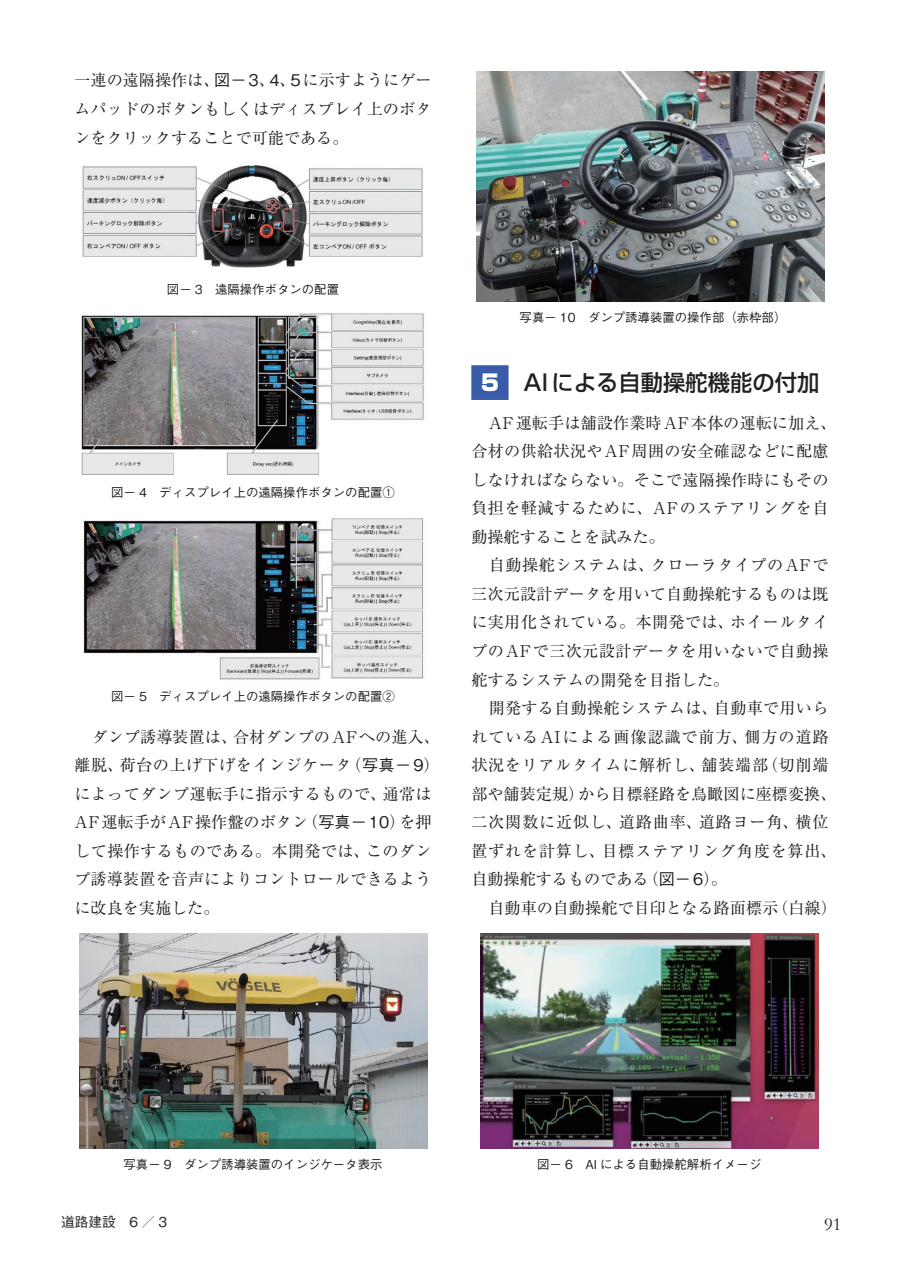
<style>
.page{position:relative;width:903px;height:1275px;background:#fff}
.page>*{position:absolute;margin:0;border:0;box-sizing:border-box;transform-origin:0 0}
.ノーマル{font:500 22.4px "Shin Go Pro";color:#231f20}
.t1{font:18.55px "Garamond";color:#231f20}
.ノーマル-2{font:16.1px/28.5px "Ryumin Pro";letter-spacing:.015em;color:#231f20;text-align:justify}
.ノーマル-3{font:16.1px/28.5px "Ryumin Pro";letter-spacing:.04em;color:#231f20}
.t2{font:500 13.65px "Gothic BBB Pro";color:#231f20}
.ノーマル-4{font:500 12.42px "Gothic BBB Pro";color:#231f20}
.s1{font-family:"Gothic BBB Pro";font-weight:500}
.s2{font-weight:900;color:#fff}
</style>
<div class="page">
<div style="left:471px;top:365px;width:37px;height:35px;background:#385caa"></div>
<img style="left:82px;top:165px;width:341px;height:103px">
<img style="left:81px;top:313px;width:343px;height:162px">
<img style="left:83px;top:518px;width:341px;height:162px">
<img style="left:79px;top:934px;width:348px;height:214px">
<img style="left:480px;top:934px;width:338px;height:214px">
<img style="left:476px;top:72px;width:348px;height:229px">
<p class="ノーマル-2" style="left:74px;top:65px;width:359px">一連の遠隔操作は、<span class="s1">図－3</span>、<span class="s1">4</span>、<span class="s1">5</span>に示すようにゲームパッドのボタンもしくはディスプレイ上のボタンをクリックすることで可能である。</p>
<p class="ノーマル-4" style="left:167px;top:279px;width:174px">図－ 3　遠隔操作ボタンの配置</p>
<p class="ノーマル-4" style="left:111px;top:482px;width:285px">図－ 4　ディスプレイ上の遠隔操作ボタンの配置①</p>
<p class="ノーマル-4" style="left:111px;top:687px;width:285px">図－ 5　ディスプレイ上の遠隔操作ボタンの配置②</p>
<p class="ノーマル-2" style="left:74px;top:721px;width:367px;text-align:left;text-indent:17px">ダンプ誘導装置は、合材ダンプのAFへの進入、離脱、荷台の上げ下げをインジケータ（<span class="s1">写真－9</span>）によってダンプ運転手に指示するもので、通常は<br>AF運転手がAF操作盤のボタン（<span class="s1">写真－10</span>）を押して操作するものである。本開発では、このダンプ誘導装置を音声によりコントロールできるように改良を実施した。</p>
<p class="ノーマル-4" style="left:520px;top:308px;width:268px">写真－ 10　ダンプ誘導装置の操作部（赤枠部）</p>
<p class="ノーマル" style="left:479px;top:364px;width:342px"><span class="s2">５</span>　AIによる自動操舵機能の付加</p>
<p class="ノーマル-2" style="left:471px;top:407px;width:367px;text-align:left;text-indent:17px">AF運転手は舗設作業時AF本体の運転に加え、合材の供給状況やAF周囲の安全確認などに配慮しなければならない。そこで遠隔操作時にもその負担を軽減するために、AFのステアリングを自動操舵することを試みた。</p>
<p class="ノーマル-2" style="left:471px;top:550px;width:359px;text-indent:17px">自動操舵システムは、クローラタイプのAFで三次元設計データを用いて自動操舵するものは既に実用化されている。本開発では、ホイールタイプのAFで三次元設計データを用いないで自動操舵するシステムの開発を目指した。</p>
<p class="ノーマル-3" style="left:471px;top:693px;width:367px;text-indent:17px">開発する自動操舵システムは、自動車で用いられているAIによる画像認識で前方、側方の道路状況をリアルタイムに解析し、舗装端部（切削端部や舗装定規）から目標経路を鳥瞰図に座標変換、二次関数に近似し、道路曲率、道路ヨー角、横位置ずれを計算し、目標ステアリング角度を算出、自動操舵するものである（<span class="s1">図－6</span>）。</p>
<p class="ノーマル-2" style="left:488px;top:892px;width:350px">自動車の自動操舵で目印となる路面標示（白線）</p>
<p class="ノーマル-4" style="left:124px;top:1155px;width:260px">写真－ 9　ダンプ誘導装置のインジケータ表示</p>
<p class="ノーマル-4" style="left:537px;top:1155px;width:226px">図－ 6　AI による自動操舵解析イメージ</p>
<p class="t2" style="left:61px;top:1211px;width:107px">道路建設　6 ／ 3</p>
<p class="t1" style="left:824px;top:1211px;width:19px">91</p>
</div>
